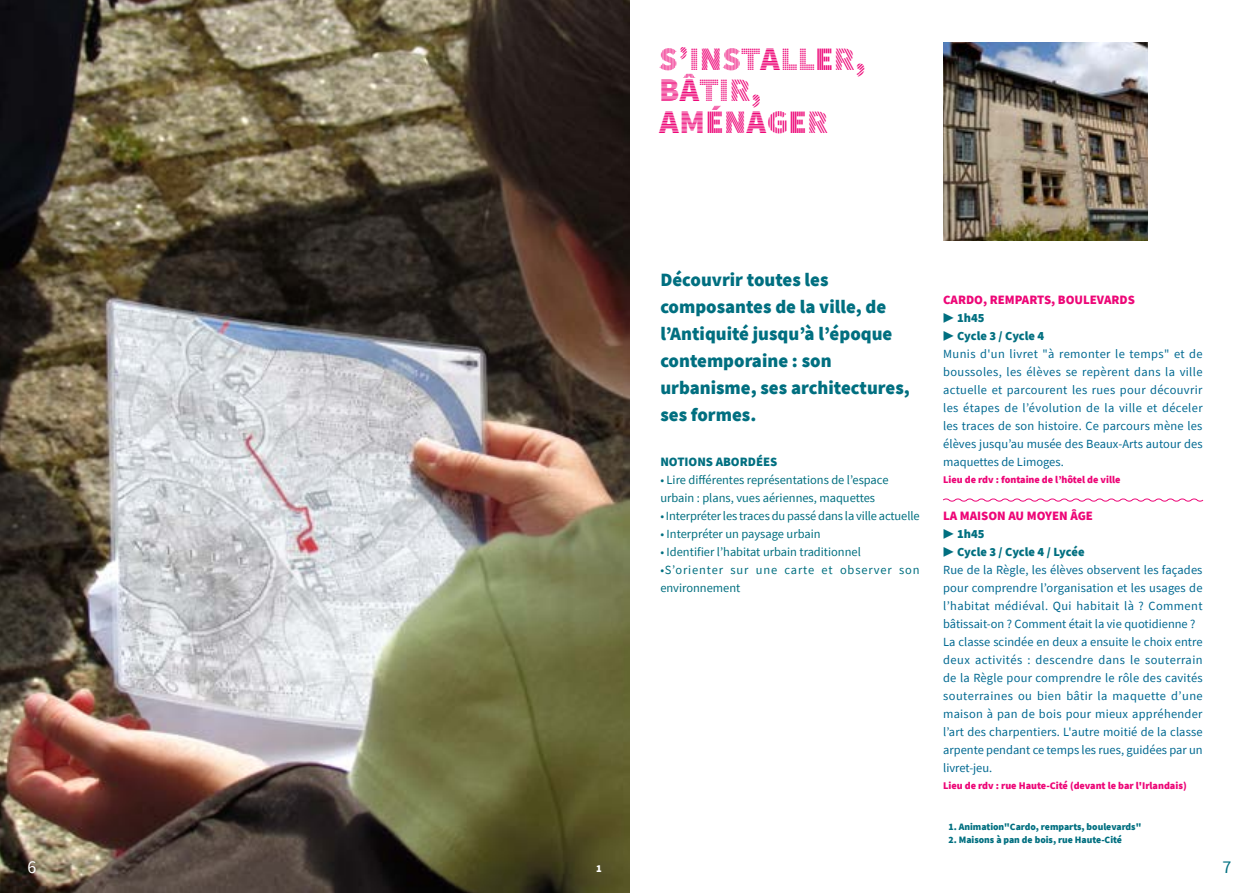
<style>
.page{position:relative;width:1259px;height:893px;background:#fff}
.page>*{position:absolute;margin:0;border:0;box-sizing:border-box;transform-origin:0 0}
.t1{font:33px/31.5px "Source Sans Pro DISPLAY";letter-spacing:.01em;color:#ed0677}
.t2{font:900 18.75px/27px "Source Sans Pro";color:#006f80}
.t3{font:18px "Source Sans Pro";color:#fff}
.t4{font:18px "Source Sans Pro";color:#006f80}
.t5{font:900 12.75px "Source Sans Pro";color:#ed0677}
.t6{font:900 12.75px "Source Sans Pro";color:#006f80}
.t7{font:12.45px/18px "Source Sans Pro";letter-spacing:.01em;color:#006991;text-align:justify}
.t8{font:12.45px/18px "Source Sans Pro";color:#006f80}
.t9{font:12.45px/18px "Source Sans Pro";letter-spacing:.065em;color:#006f80}
.t10{font:900 12.45px/18px "Source Sans Pro";letter-spacing:-.01em;color:#006f80}
.t11{font:900 10.5px "Source Sans Pro";color:#fff}
.t12{font:900 10.2px "Source Sans Pro";color:#ed0677}
.t13{font:900 9.75px "Source Sans Pro";color:#006f80}
</style>
<div class="page">
<svg style="left:943px;top:498px;width:261px;height:4px"></svg>
<img style="left:943px;top:43px;width:204px;height:198px">
<img style="left:0;top:0;width:629px;height:893px">
<h1 class="t1" style="left:659px;top:44px;width:208px">S’INSTALLER,<br>BÂTIR,<br>AMÉNAGER</h1>
<h2 class="t2" style="left:660px;top:265px;width:251px">Découvrir toutes les composantes de la ville, de l’Antiquité jusqu’à l’époque contemporaine : son urbanisme, ses architectures, ses formes.</h2>
<p class="t6" style="left:660px;top:452px;width:119px">Notions abordées</p>
<p class="t8" style="left:660px;top:470px;width:230px">• Lire différentes représentations de l’espace urbain : plans, vues aériennes, maquettes</p>
<p class="t8" style="left:660px;top:506px;width:261px">• Interpréter les traces du passé dans la ville actuelle</p>
<p class="t8" style="left:660px;top:524px;width:162px">• Interpréter un paysage urbain</p>
<p class="t8" style="left:660px;top:542px;width:202px">• Identifier l’habitat urbain traditionnel</p>
<p class="t9" style="left:660px;top:560px;width:261px">•S’orienter sur une carte et observer son environnement</p>
<p class="t5" style="left:943px;top:290px;width:193px">cardo, remparts, boulevards</p>
<p class="t10" style="left:943px;top:308px;width:103px">▶ 1h45<br>▶ Cycle 3 / Cycle 4</p>
<p class="t7" style="left:943px;top:344px;width:261px">Munis d'un livret "à remonter le temps" et de boussoles, les élèves se repèrent dans la ville actuelle et parcourent les rues pour découvrir les étapes de l’évolution de la ville et déceler les traces de son histoire. Ce parcours mène les élèves jusqu’au musée des Beaux-Arts autour des maquettes de Limoges.</p>
<p class="t12" style="left:943px;top:473px;width:179px">Lieu de rdv : fontaine de l’hôtel de ville</p>
<p class="t5" style="left:943px;top:506px;width:151px">la maison au moyen Âge</p>
<p class="t10" style="left:943px;top:524px;width:143px">▶ 1h45<br>▶ Cycle 3 / Cycle 4 / Lycée</p>
<p class="t7" style="left:943px;top:560px;width:261px;text-align:left">Rue de la Règle, les élèves observent les façades pour comprendre l’organisation et les usages de l’habitat médiéval. Qui habitait là ? Comment bâtissait-on ? Comment était la vie quotidienne ?<br>La classe scindée en deux a ensuite le choix entre deux activités : descendre dans le souterrain de la Règle pour comprendre le rôle des cavités souterraines ou bien bâtir la maquette d’une maison à pan de bois pour mieux appréhender l’art des charpentiers. L'autre moitié de la classe arpente pendant ce temps les rues, guidées par un livret-jeu.</p>
<p class="t12" style="left:943px;top:779px;width:245px">Lieu de rdv : rue Haute-Cité (devant le bar l'Irlandais)</p>
<p class="t13" style="left:948px;top:820px;width:194px">1. Animation"Cardo, remparts, boulevards"</p>
<p class="t13" style="left:948px;top:833px;width:175px">2. Maisons à pan de bois, rue Haute-Cité</p>
<h3 class="t3" style="left:27px;top:855px;width:10px">6</h3>
<p class="t11" style="left:596px;top:862px;width:7px">1</p>
<h3 class="t4" style="left:1222px;top:855px;width:10px">7</h3>
</div>
